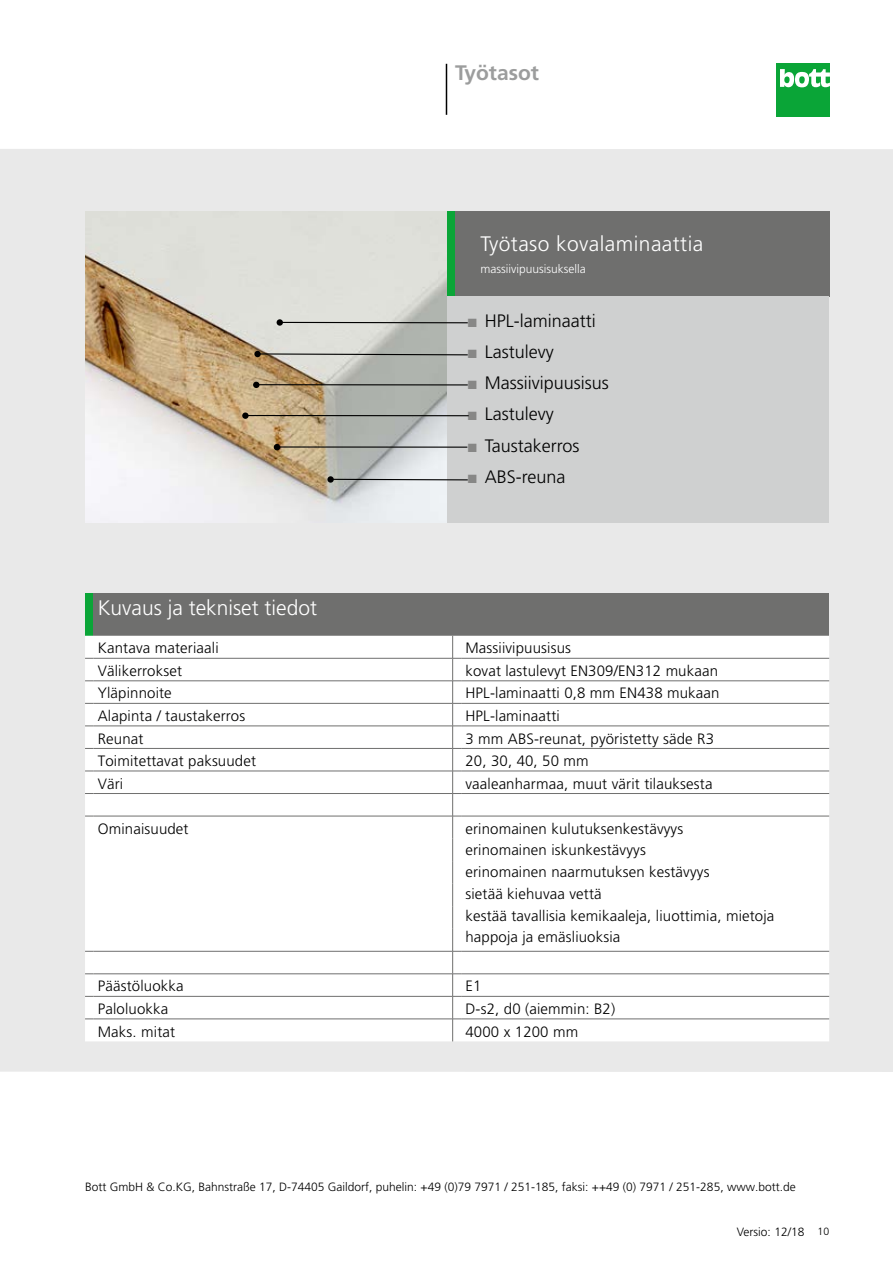
<style>
.page{position:relative;width:893px;height:1263px;background:#fff}
.page>*{position:absolute;margin:0;border:0;box-sizing:border-box;transform-origin:0 0}
.t1{font:300 21px "Frutiger LT Pro";letter-spacing:.01em;color:#fff}
.t2{font:700 21px "Frutiger LT Pro";color:#9c9d9d}
.t3{font:300 18px "Frutiger LT Pro";color:#000}
.t4{font:300 15px/21.8px "Frutiger LT Pro";letter-spacing:.01em;color:#000}
.t5{font:300 12px "Frutiger LT Pro";color:#000}
.t6{font:300 12px "Frutiger LT Pro";color:#fff}
.t7{font:300 10.5px "Frutiger LT Pro";color:#000}
.s1{color:#878786}
</style>
<div class="page">
<div style="left:776px;top:64px;width:53px;height:53px;background:#0aa537"></div>
<svg style="left:780px;top:69px;width:49px;height:18px"></svg>
<hr style="left:446px;top:64px;width:1px;height:51px;background:#000">
<div style="left:0;top:149px;width:893px;height:923px;background:#e9e9e9"></div>
<div style="left:446px;top:211px;width:9px;height:85px;background:#0aa537"></div>
<div style="left:455px;top:211px;width:374px;height:85px;background:#6f6f6e"></div>
<div style="left:446px;top:296px;width:383px;height:227px;background:#cfd0d0"></div>
<div style="left:85px;top:593px;width:9px;height:43px;background:#0aa537"></div>
<div style="left:94px;top:593px;width:735px;height:43px;background:#6f6f6e"></div>
<div style="left:85px;top:636px;width:744px;height:405px;background:#fff"></div>
<hr style="left:94px;top:658px;width:359px;height:1px;background:#6f6f6e">
<hr style="left:461px;top:658px;width:368px;height:1px;background:#6f6f6e">
<hr style="left:94px;top:680px;width:359px;height:1px;background:#6f6f6e">
<hr style="left:461px;top:680px;width:368px;height:1px;background:#6f6f6e">
<hr style="left:94px;top:703px;width:359px;height:1px;background:#6f6f6e">
<hr style="left:461px;top:703px;width:368px;height:1px;background:#6f6f6e">
<hr style="left:94px;top:726px;width:359px;height:1px;background:#6f6f6e">
<hr style="left:461px;top:726px;width:368px;height:1px;background:#6f6f6e">
<hr style="left:94px;top:748px;width:359px;height:1px;background:#6f6f6e">
<hr style="left:461px;top:748px;width:368px;height:1px;background:#6f6f6e">
<hr style="left:94px;top:771px;width:359px;height:1px;background:#6f6f6e">
<hr style="left:461px;top:771px;width:368px;height:1px;background:#6f6f6e">
<hr style="left:94px;top:793px;width:359px;height:1px;background:#6f6f6e">
<hr style="left:461px;top:793px;width:368px;height:1px;background:#6f6f6e">
<hr style="left:94px;top:816px;width:359px;height:1px;background:#6f6f6e">
<hr style="left:461px;top:816px;width:368px;height:1px;background:#6f6f6e">
<hr style="left:94px;top:951px;width:359px;height:1px;background:#6f6f6e">
<hr style="left:461px;top:951px;width:368px;height:1px;background:#6f6f6e">
<hr style="left:94px;top:973px;width:359px;height:1px;background:#6f6f6e">
<hr style="left:461px;top:973px;width:368px;height:1px;background:#6f6f6e">
<hr style="left:94px;top:996px;width:359px;height:1px;background:#6f6f6e">
<hr style="left:461px;top:996px;width:368px;height:1px;background:#6f6f6e">
<hr style="left:94px;top:1019px;width:359px;height:1px;background:#6f6f6e">
<svg style="left:452px;top:636px;width:9px;height:405px;background:#ebebea"></svg>
<hr style="left:461px;top:1019px;width:368px;height:1px;background:#6f6f6e">
<img style="left:85px;top:211px;width:361px;height:312px">
<hr style="left:279px;top:322px;width:189px;height:1px;background:#000">
<div style="left:277px;top:319px;width:6px;height:7px;background:#000;border-radius:50%"></div>
<svg style="left:261px;top:353px;width:207px;height:3px"></svg>
<div style="left:254px;top:351px;width:7px;height:6px;background:#000;border-radius:50%"></div>
<hr style="left:256px;top:384px;width:212px;height:1px;background:#000">
<svg style="left:253px;top:382px;width:6px;height:6px"></svg>
<hr style="left:276px;top:446px;width:191px;height:2px;background:#000">
<svg style="left:274px;top:444px;width:6px;height:6px"></svg>
<svg style="left:334px;top:478px;width:134px;height:3px"></svg>
<svg style="left:327px;top:476px;width:7px;height:7px"></svg>
<hr style="left:245px;top:415px;width:224px;height:1px;background:#000">
<div style="left:242px;top:412px;width:7px;height:7px;background:#000;border-radius:50%"></div>
<h1 class="t2" style="left:455px;top:60px;width:86px">Työtasot</h1>
<h1 class="t1" style="left:480px;top:231px;width:224px">Työtaso kovalaminaattia</h1>
<p class="t6" style="left:480px;top:262px;width:107px">massiivipuusisuksella</p>
<p class="t3" style="left:468px;top:310px;width:129px"><span class="s1">■</span> HPL-laminaatti</p>
<p class="t3" style="left:468px;top:341px;width:87px"><span class="s1">■</span> Lastulevy</p>
<p class="t3" style="left:468px;top:373px;width:143px"><span class="s1">■</span> Massiivipuusisus</p>
<p class="t3" style="left:468px;top:404px;width:87px"><span class="s1">■</span> Lastulevy</p>
<p class="t3" style="left:468px;top:435px;width:113px"><span class="s1">■</span> Taustakerros</p>
<p class="t3" style="left:468px;top:466px;width:99px"><span class="s1">■</span> ABS-reuna</p>
<h1 class="t1" style="left:98px;top:596px;width:221px">Kuvaus ja tekniset tiedot</h1>
<p class="t4" style="left:98px;top:637px;width:122px">Kantava materiaali</p>
<p class="t4" style="left:465px;top:637px;width:107px">Massiivipuusisus</p>
<p class="t4" style="left:98px;top:660px;width:86px">Välikerrokset</p>
<p class="t4" style="left:465px;top:660px;width:254px">kovat lastulevyt EN309/EN312 mukaan</p>
<p class="t4" style="left:98px;top:682px;width:76px">Yläpinnoite</p>
<p class="t4" style="left:465px;top:682px;width:256px">HPL-laminaatti 0,8 mm EN438 mukaan</p>
<p class="t4" style="left:98px;top:705px;width:149px">Alapinta / taustakerros</p>
<p class="t4" style="left:465px;top:705px;width:96px">HPL-laminaatti</p>
<p class="t4" style="left:98px;top:727px;width:47px">Reunat</p>
<p class="t4" style="left:465px;top:727px;width:250px">3 mm ABS-reunat, pyöristetty säde R3</p>
<p class="t4" style="left:98px;top:750px;width:160px">Toimitettavat paksuudet</p>
<p class="t4" style="left:465px;top:750px;width:125px">20, 30, 40, 50 mm</p>
<p class="t4" style="left:98px;top:773px;width:27px">Väri</p>
<p class="t4" style="left:465px;top:773px;width:249px">vaaleanharmaa, muut värit tilauksesta</p>
<p class="t4" style="left:98px;top:818px;width:92px">Ominaisuudet</p>
<p class="t4" style="left:465px;top:818px;width:310px">erinomainen kulutuksenkestävyys<br>erinomainen iskunkestävyys<br>erinomainen naarmutuksen kestävyys<br>sietää kiehuvaa vettä<br>kestää tavallisia kemikaaleja, liuottimia, mietoja happoja ja emäsliuoksia</p>
<p class="t4" style="left:98px;top:975px;width:87px">Päästöluokka</p>
<p class="t4" style="left:465px;top:975px;width:17px">E1</p>
<p class="t4" style="left:98px;top:998px;width:72px">Paloluokka</p>
<p class="t4" style="left:465px;top:998px;width:151px">D-s2, d0 (aiemmin: B2)</p>
<p class="t4" style="left:98px;top:1020px;width:79px">Maks. mitat</p>
<p class="t4" style="left:465px;top:1020px;width:114px">4000 x 1200 mm</p>
<p class="t5" style="left:85px;top:1180px;width:712px">Bott GmbH &amp; Co.KG, Bahnstraße 17, D-74405 Gaildorf, puhelin: +49 (0)79 7971 / 251-185, faksi: ++49 (0) 7971 / 251-285, www.bott.de</p>
<p class="t5" style="left:737px;top:1225px;width:69px">Versio: 12/18</p>
<p class="t7" style="left:817px;top:1226px;width:13px">10</p>
</div>
